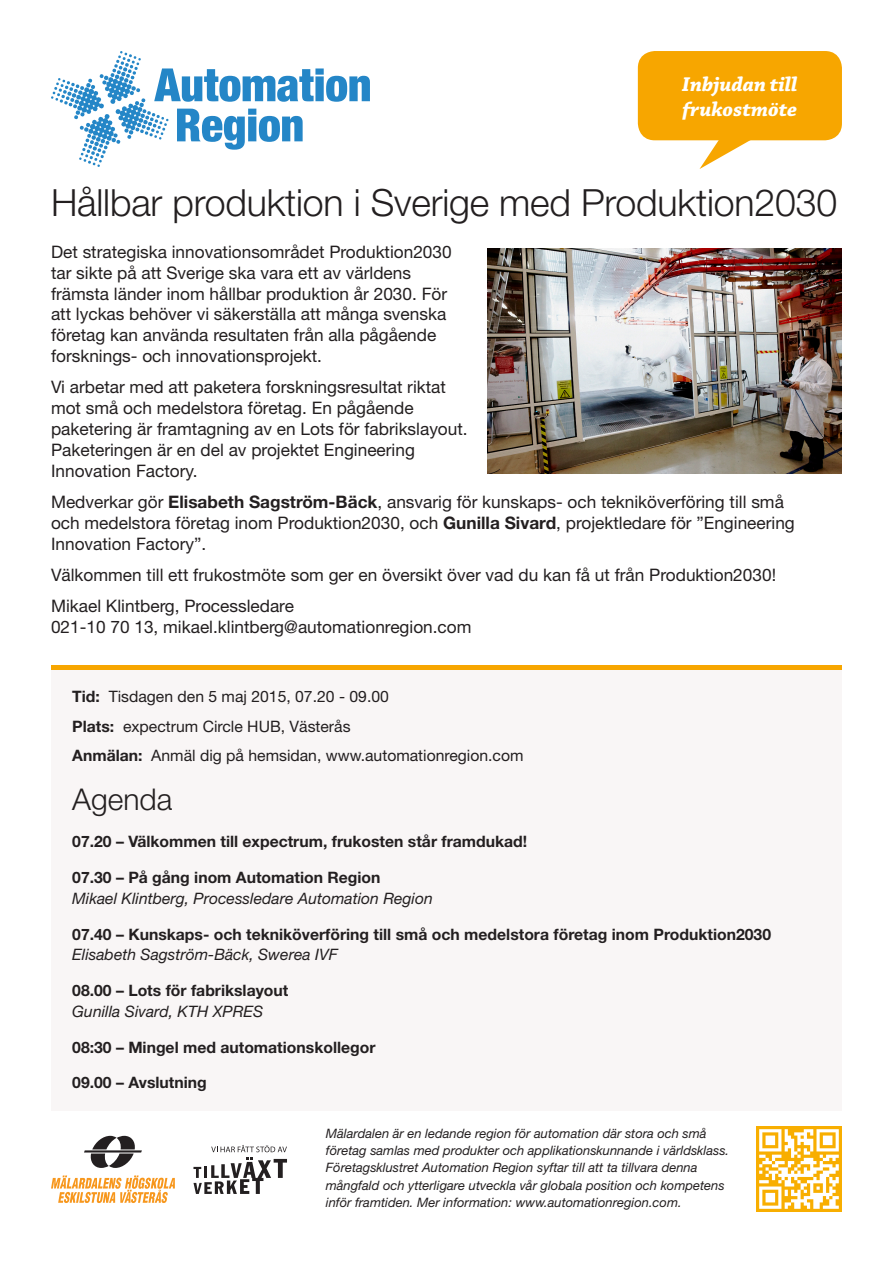
<style>
.page{position:relative;width:893px;height:1263px;background:#fff}
.page>*{position:absolute;margin:0;border:0;box-sizing:border-box;transform-origin:0 0}
.Huvudrubrik{font:300 37.5px "Helvetica Neue LT Pro";letter-spacing:-.005em;color:#231f20}
.Agenda-rubrik{font:300 30px "Helvetica Neue LT Pro";color:#231f20}
.t1{font:italic 700 21px/25.2px "Chaparral Pro";color:#fff}
.Brödtext{font:17.25px/20.9px "Helvetica Neue LT Pro";color:#231f20}
.Faktaruta{font:700 15.75px/20.9px "Helvetica Neue LT Pro";color:#231f20}
.När-var-hur{font:15.75px "Helvetica Neue LT Pro";color:#231f20}
.Faktaruta-2{font:italic 15.75px/20.9px "Helvetica Neue LT Pro";color:#231f20}
.Brödtext-2{font:italic 12.9px/17.1px "Helvetica Neue LT Pro";color:#231f20}
.s1{font-weight:700}
.s2{font-weight:700;font-style:normal}
.s3{font-weight:400;font-style:italic}
</style>
<div class="page">
<svg style="left:51px;top:51px;width:319px;height:116px"></svg>
<svg style="left:699px;top:140px;width:71px;height:29px"></svg>
<div style="left:638px;top:51px;width:204px;height:89px;background:#f7a600;border-radius:17px"></div>
<div style="left:51px;top:670px;width:791px;height:441px;background:#f9f6f6"></div>
<div style="left:51px;top:665px;width:791px;height:5px;background:#f7a600"></div>
<img style="left:757px;top:1127px;width:85px;height:85px">
<svg style="left:84px;top:1136px;width:58px;height:32px"></svg>
<svg style="left:51px;top:1175px;width:124px;height:28px"></svg>
<svg style="left:193px;top:1145px;width:94px;height:49px"></svg>
<img style="left:488px;top:249px;width:354px;height:225px">
<p class="t1" style="left:682px;top:73px;width:117px">Inbjudan till frukostmöte</p>
<p class="Huvudrubrik" style="left:51px;top:180px;width:788px">Hållbar produktion i Sverige med Produktion2030</p>
<p class="Brödtext" style="left:51px;top:241px;width:402px">Det strategiska innovationsområdet Produktion2030 tar sikte på att Sverige ska vara ett av världens främsta länder inom hållbar produktion år 2030. För att lyckas behöver vi säkerställa att många svenska företag kan använda resultaten från alla pågående forsknings- och innovationsprojekt.</p>
<p class="Brödtext" style="left:51px;top:376px;width:418px">Vi arbetar med att paketera forskningsresultat riktat mot små och medelstora företag. En pågående paketering är framtagning av en Lots för fabrikslayout.<br>Paketeringen är en del av projektet Engineering Innovation Factory.</p>
<p class="Brödtext" style="left:51px;top:491px;width:745px">Medverkar gör <span class="s1">Elisabeth Sagström-Bäck</span>, ansvarig för kunskaps- och tekniköverföring till små och medelstora företag inom Produktion2030, och <span class="s1">Gunilla Sivard</span>, projektledare för ”Engineering<br>Innovation Factory”.</p>
<p class="Brödtext" style="left:51px;top:564px;width:727px">Välkommen till ett frukostmöte som ger en översikt över vad du kan få ut från Produktion2030!</p>
<p class="Brödtext" style="left:51px;top:595px;width:422px">Mikael Klintberg, Processledare<br>021-10 70 13, mikael.klintberg@automationregion.com</p>
<p class="När-var-hur" style="left:72px;top:687px;width:318px"><span class="s1">Tid:</span> Tisdagen den 5 maj 2015, 07.20 - 09.00</p>
<p class="När-var-hur" style="left:72px;top:716px;width:280px"><span class="s1">Plats:</span> expectrum Circle HUB, Västerås</p>
<p class="När-var-hur" style="left:72px;top:745px;width:453px"><span class="s1">Anmälan:</span> Anmäl dig på hemsidan, www.automationregion.com</p>
<p class="Agenda-rubrik" style="left:72px;top:781px;width:102px">Agenda</p>
<p class="Faktaruta" style="left:72px;top:831px;width:456px">07.20 – Välkommen till expectrum, frukosten står framdukad!</p>
<p class="Faktaruta-2" style="left:72px;top:867px;width:362px"><span class="s2">07.30 – På gång inom Automation Region<br></span>Mikael Klintberg, Processledare Automation Region</p>
<p class="Faktaruta" style="left:72px;top:923px;width:700px">07.40 – Kunskaps- och tekniköverföring till små och medelstora företag inom Produktion2030<br><span class="s3">Elisabeth Sagström-Bäck, Swerea IVF</span></p>
<p class="Faktaruta" style="left:72px;top:979px;width:218px">08.00 – Lots för fabrikslayout<br><span class="s3">Gunilla Sivard, KTH XPRES</span></p>
<p class="Faktaruta" style="left:72px;top:1036px;width:305px">08:30 – Mingel med automationskollegor</p>
<p class="Faktaruta" style="left:72px;top:1072px;width:136px">09.00 – Avslutning</p>
<p class="Brödtext-2" style="left:326px;top:1125px;width:405px">Mälardalen är en ledande region för automation där stora och små företag samlas med produkter och applikationskunnande i världsklass.<br>Företagsklustret Automation Region syftar till att ta tillvara denna mångfald och ytterligare utveckla vår globala position och kompetens inför framtiden. Mer information: www.automationregion.com.</p>
</div>
